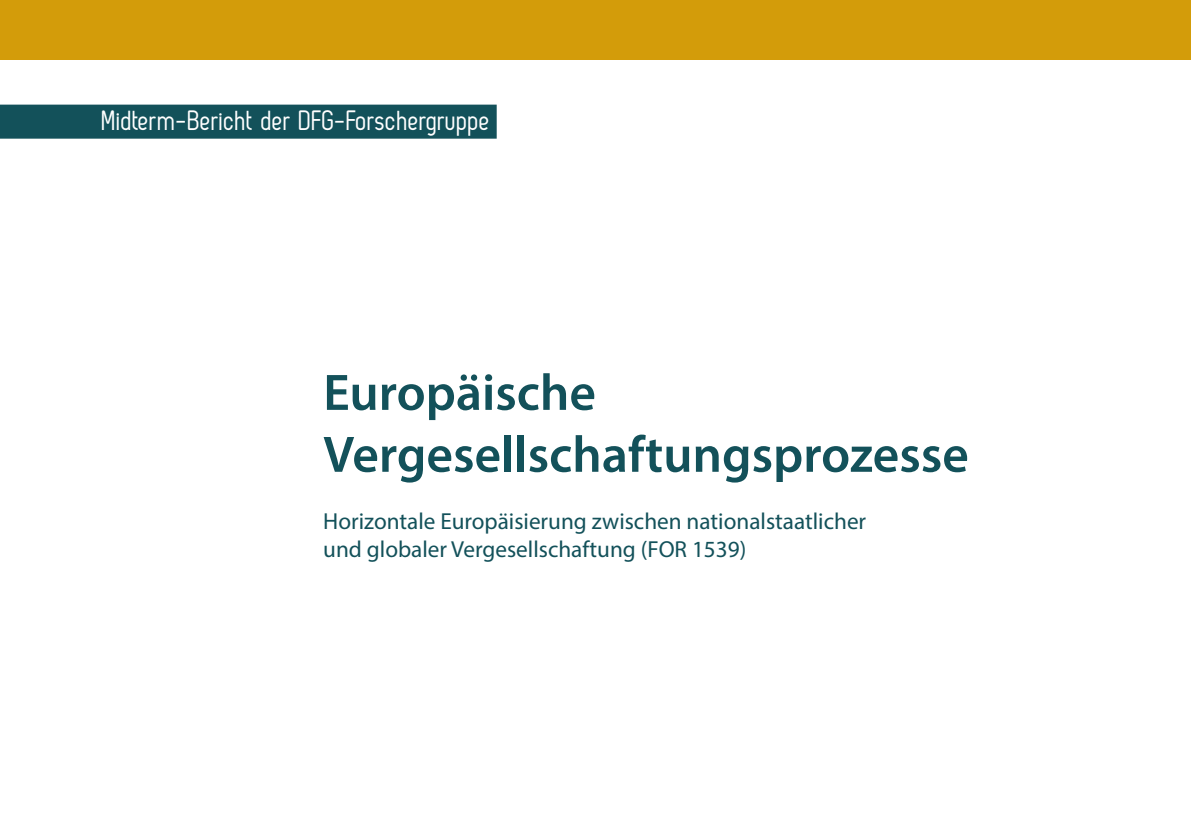
<style>
.page{position:relative;width:1191px;height:840px;background:#fff}
.page>*{position:absolute;margin:0;border:0;box-sizing:border-box;transform-origin:0 0}
.t1{font:600 51.6px/61.8px "Myriad Pro";color:#13515a}
.t2{font:28px "Zag";color:#fff}
.t3{font:23.2px/27.8px "Myriad Pro";color:#13515a}
</style>
<div class="page">
<div style="left:0;top:0;width:1191px;height:60px;background:#d39c0a"></div>
<div style="left:0;top:105px;width:497px;height:34px;background:#13515a"></div>
<p class="t2" style="left:102px;top:105px;width:390px">Midterm-Bericht der DFG-Forschergruppe</p>
<h1 class="t1" style="left:323px;top:360px;width:647px">Europäische<br>Vergesellschaftungsprozesse</h1>
<p class="t3" style="left:323px;top:506px;width:544px">Horizontale Europäisierung zwischen nationalstaatlicher und globaler Vergesellschaftung (FOR 1539)</p>
</div>
